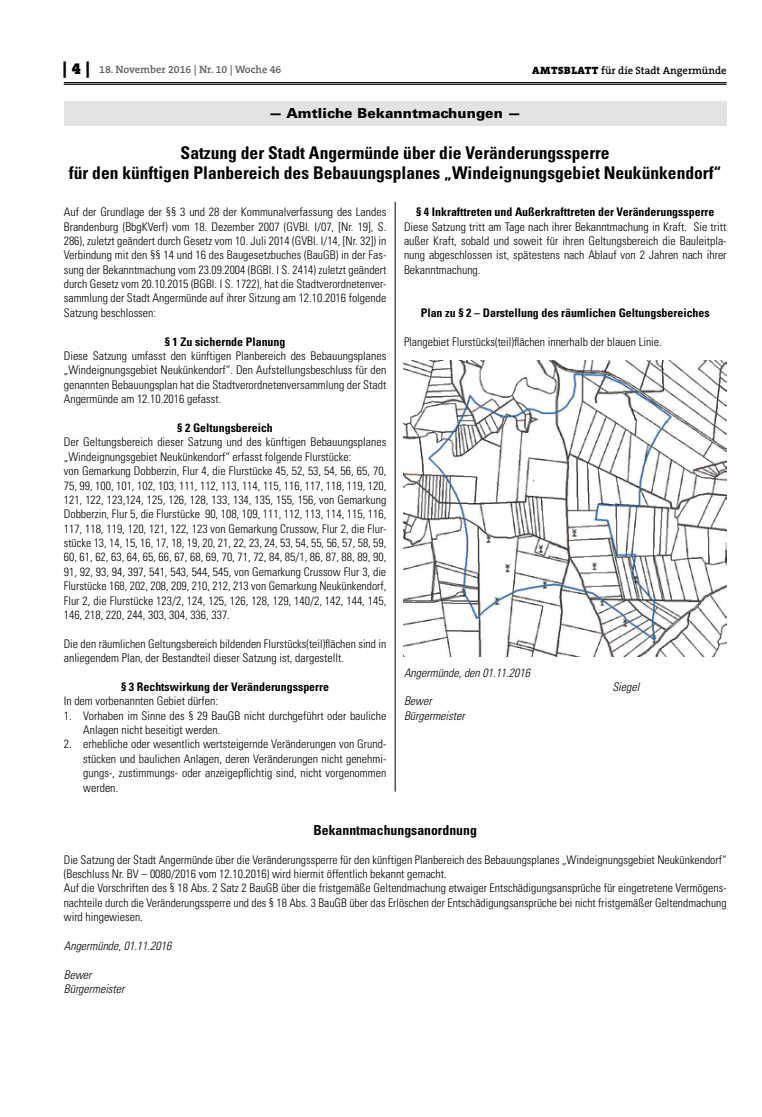
<style>
.page{position:relative;width:762px;height:1117px;background:#fff}
.page>*{position:absolute;margin:0;border:0;box-sizing:border-box;transform-origin:0 0}
.t1{font:700 condensed 17.5px/20px "Univers";color:#000;text-align:center}
.t2{font:900 13.75px "Univers";letter-spacing:.005em;color:#000}
.t3{font:700 condensed 13.75px "Univers";color:#000}
.t4{font:300 condensed 11.88px/14.4px "Univers";color:#000;text-align:justify}
.t5{font:700 condensed 11.88px "Univers";color:#000}
.t6{font:italic 300 condensed 11.88px/14.4px "Univers";color:#000}
.t7{font:600 10.62px "The Serif B W6";color:#615c58}
.t8{font:600 10.62px "The Serif B W6";color:#000}
.s1{font-family:"The Serif B W9";font-weight:900;font-size:16.25px;color:#000}
.s2{font-family:"The Serif B W9";font-weight:900}
</style>
<div class="page">
<hr style="left:64px;top:82px;width:662px;height:1px;background:#000">
<hr style="left:64px;top:84px;width:662px;height:1px;background:#000">
<div style="left:64px;top:101px;width:662px;height:25px;background:#e3e3e2"></div>
<img style="left:404px;top:360px;width:322px;height:296px">
<hr style="left:395px;top:202px;width:1px;height:589px;background:#000">
<p class="t7" style="left:63px;top:63px;width:220px"><span class="s1">| 4 |</span> 18. November 2016 | Nr. 10 | Woche 46</p>
<p class="t8" style="left:532px;top:63px;width:196px"><span class="s2">AMTSBLATT</span> für die Stadt Angermünde</p>
<p class="t2" style="left:269px;top:104px;width:254px">— Amtliche Bekanntmachungen —</p>
<h1 class="t1" style="left:69px;top:142px;width:654px">Satzung der Stadt Angermünde über die Veränderungssperre<br>für den künftigen Planbereich des Bebauungsplanes „Windeignungsgebiet Neukünkendorf“</h1>
<p class="t5" style="left:416px;top:204px;width:300px">§ 4 Inkrafttreten und Außerkrafttreten der Veränderungssperre</p>
<p class="t4" style="left:404px;top:219px;width:324px">Diese Satzung tritt am Tage nach ihrer Bekanntmachung in Kraft. Sie tritt außer Kraft, sobald und soweit für ihren Geltungsbereich die Bauleitpla&shy;nung abgeschlossen ist, spätestens nach Ablauf von 2 Jahren nach ihrer Bekanntmachung.</p>
<p class="t5" style="left:421px;top:305px;width:290px">Plan zu § 2 – Darstellung des räumlichen Geltungsbereiches</p>
<p class="t4" style="left:404px;top:334px;width:259px">Plangebiet Flurstücks(teil)flächen innerhalb der blauen Linie.</p>
<p class="t4" style="left:64px;top:205px;width:324px">Auf der Grundlage der §§ 3 und 28 der Kommunalverfassung des Landes Brandenburg (BbgKVerf) vom 18. Dezember 2007 (GVBl. I/07, [Nr. 19], S.<br>286), zuletzt geändert durch Gesetz vom 10. Juli 2014 (GVBl. I/14, [Nr. 32]) in Verbindung mit den §§ 14 und 16 des Baugesetzbuches (BauGB) in der Fas&shy;sung der Bekanntmachung vom 23.09.2004 (BGBl. I S. 2414) zuletzt geändert durch Gesetz vom 20.10.2015 (BGBl. I S. 1722), hat die Stadtverordnetenver&shy;sammlung der Stadt Angermünde auf ihrer Sitzung am 12.10.2016 folgende Satzung beschlossen:</p>
<p class="t5" style="left:165px;top:334px;width:122px">§ 1 Zu sichernde Planung</p>
<p class="t4" style="left:64px;top:348px;width:324px">Diese Satzung umfasst den künftigen Planbereich des Bebauungsplanes „Windeignungsgebiet Neukünkendorf“. Den Aufstellungsbeschluss für den genannten Bebauungsplan hat die Stadtverordnetenversammlung der Stadt Angermünde am 12.10.2016 gefasst.</p>
<p class="t5" style="left:177px;top:420px;width:97px">§ 2 Geltungsbereich</p>
<p class="t4" style="left:64px;top:435px;width:324px;text-align:left">Der Geltungsbereich dieser Satzung und des künftigen Bebauungsplanes „Windeignungsgebiet Neukünkendorf“ erfasst folgende Flurstücke:<br>von Gemarkung Dobberzin, Flur 4, die Flurstücke 45, 52, 53, 54, 56, 65, 70, 75, 99, 100, 101, 102, 103, 111, 112, 113, 114, 115, 116, 117, 118, 119, 120, 121, 122, 123,124, 125, 126, 128, 133, 134, 135, 155, 156, von Gemarkung Dobberzin, Flur 5, die Flurstücke 90, 108, 109, 111, 112, 113, 114, 115, 116, 117, 118, 119, 120, 121, 122, 123 von Gemarkung Crussow, Flur 2, die Flur&shy;stücke 13, 14, 15, 16, 17, 18, 19, 20, 21, 22, 23, 24, 53, 54, 55, 56, 57, 58, 59, 60, 61, 62, 63, 64, 65, 66, 67, 68, 69, 70, 71, 72, 84, 85/1, 86, 87, 88, 89, 90, 91, 92, 93, 94, 397, 541, 543, 544, 545, von Gemarkung Crussow Flur 3, die Flurstücke 168, 202, 208, 209, 210, 212, 213 von Gemarkung Neukünkendorf, Flur 2, die Flurstücke 123/2, 124, 125, 126, 128, 129, 140/2, 142, 144, 145, 146, 218, 220, 244, 303, 304, 336, 337.</p>
<p class="t4" style="left:64px;top:636px;width:324px">Die den räumlichen Geltungsbereich bildenden Flurstücks(teil)flächen sind in anliegendem Plan, der Bestandteil dieser Satzung ist, dargestellt.</p>
<p class="t5" style="left:121px;top:679px;width:209px">§ 3 Rechtswirkung der Veränderungssperre</p>
<p class="t4" style="left:64px;top:693px;width:156px">In dem vorbenannten Gebiet dürfen:</p>
<p class="t4" style="left:83px;top:708px;width:304px;text-indent:-19px">1. Vorhaben im Sinne des § 29 BauGB nicht durchgeführt oder bauliche<br>Anlagen nicht beseitigt werden.</p>
<p class="t4" style="left:83px;top:737px;width:304px;text-indent:-19px">2. erhebliche oder wesentlich wertsteigernde Veränderungen von Grund&shy;stücken und baulichen Anlagen, deren Veränderungen nicht genehmi&shy;gungs-, zustimmungs- oder anzeigepflichtig sind, nicht vorgenommen werden.</p>
<p class="t6" style="left:404px;top:665px;width:127px">Angermünde, den 01.11.2016</p>
<p class="t6" style="left:612px;top:679px;width:29px">Siegel</p>
<p class="t6" style="left:404px;top:693px;width:62px">Bewer<br>Bürgermeister</p>
<p class="t3" style="left:313px;top:821px;width:165px">Bekanntmachungsanordnung</p>
<p class="t4" style="left:64px;top:851px;width:664px;text-align:left">Die Satzung der Stadt Angermünde über die Veränderungssperre für den künftigen Planbereich des Bebauungsplanes „Windeignungsgebiet Neukünkendorf“ (Beschluss Nr. BV – 0080/2016 vom 12.10.2016) wird hiermit öffentlich bekannt gemacht.<br>Auf die Vorschriften des § 18 Abs. 2 Satz 2 BauGB über die fristgemäße Geltendmachung etwaiger Entschädigungsansprüche für eingetretene Vermögens&shy;nachteile durch die Veränderungssperre und des § 18 Abs. 3 BauGB über das Erlöschen der Entschädigungsansprüche bei nicht fristgemäßer Geltendmachung wird hingewiesen.</p>
<p class="t6" style="left:64px;top:938px;width:109px">Angermünde, 01.11.2016</p>
<p class="t6" style="left:64px;top:966px;width:62px">Bewer<br>Bürgermeister</p>
</div>
